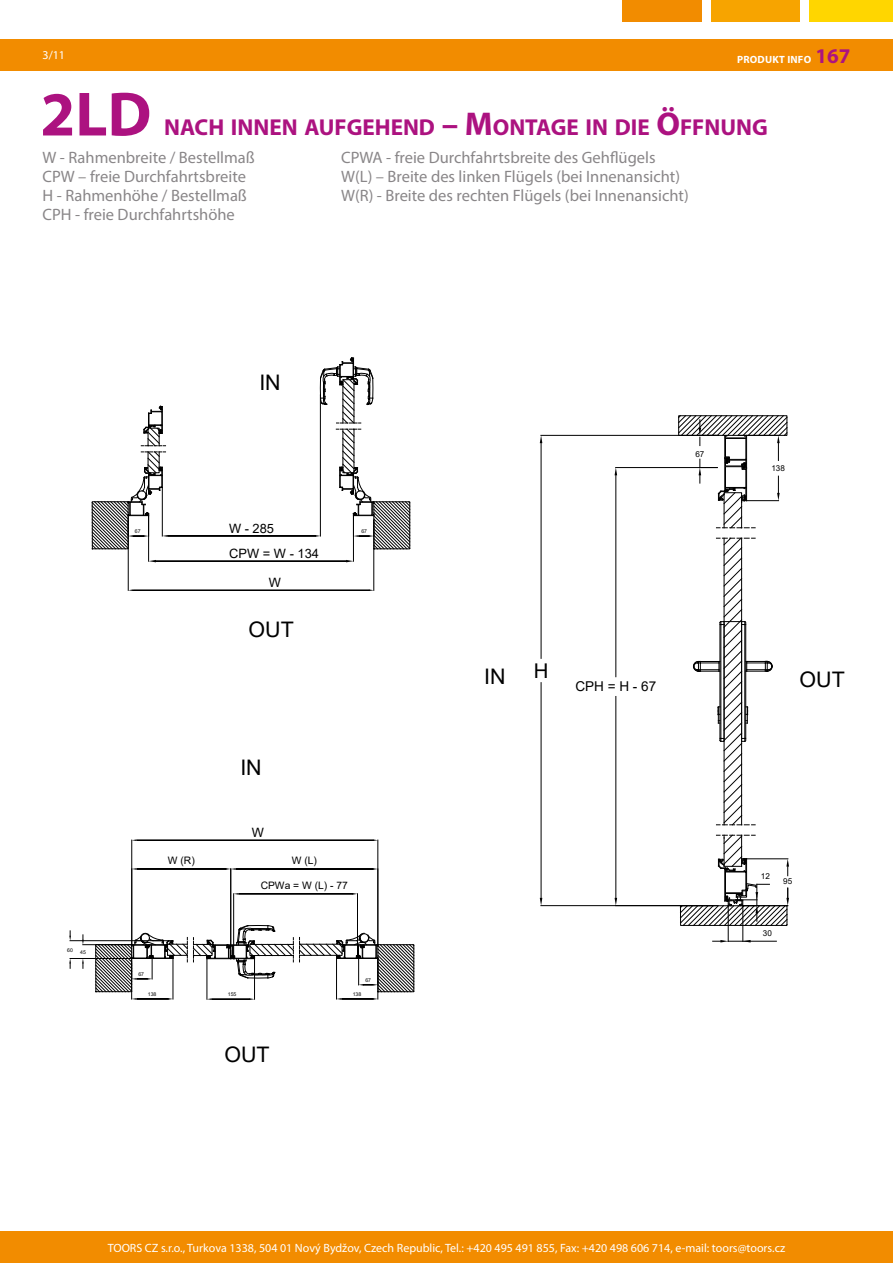
<style>
.page{position:relative;width:893px;height:1263px;background:#fff}
.page>*{position:absolute;margin:0;border:0;box-sizing:border-box;transform-origin:0 0}
.t1{font:700 63px "Myriad Pro";color:#ac1280}
.t2{font:33.9px "Arial";color:#000}
.t3{font:700 23.1px "Myriad Pro";color:#ac1280}
.t4{font:21.45px "Arial";color:#000}
.t5{font:20.4px "Arial";color:#000}
.t6{font:16.5px/19px "Myriad Pro";color:#898688}
.t7{font:13.5px "Arial";color:#000}
.t8{font:12.9px "Arial";color:#000}
.t9{font:12px "Myriad Pro";color:#fff}
.t10{font:12px "Myriad Pro";color:#fff}
.t11{font:700 10.5px "Myriad Pro";letter-spacing:.02em;color:#fff}
.t12{font:10.35px "Arial";color:#000}
.t13{font:8.1px "Arial";color:#000}
.t14{font:5.1px "Arial";color:#000}
.s1{font-size:21px;color:#ad1380}
.s2{font-size:33px}
</style>
<div class="page">
<div style="left:0;top:39px;width:893px;height:32px;background:#f28c00"></div>
<div style="left:0;top:1231px;width:893px;height:32px;background:#f28c00"></div>
<div style="left:809px;top:0;width:84px;height:22px;background:#ffd600"></div>
<div style="left:712px;top:0;width:88px;height:22px;background:#f7a400"></div>
<div style="left:623px;top:0;width:79px;height:22px;background:#f28c00"></div>
<hr style="left:378px;top:840px;width:1px;height:104px;background:#000">
<hr style="left:131px;top:840px;width:1px;height:105px;background:#000">
<hr style="left:137px;top:840px;width:236px;height:1px;background:#000">
<hr style="left:378px;top:958px;width:1px;height:41px;background:#000">
<hr style="left:336px;top:958px;width:1px;height:41px;background:#000">
<hr style="left:341px;top:999px;width:32px;height:1px;background:#000">
<hr style="left:254px;top:959px;width:1px;height:40px;background:#000">
<hr style="left:207px;top:959px;width:1px;height:40px;background:#000">
<hr style="left:212px;top:999px;width:38px;height:1px;background:#000">
<hr style="left:70px;top:940px;width:98px;height:1px;background:#000">
<hr style="left:70px;top:958px;width:62px;height:1px;background:#000">
<svg style="left:69px;top:931px;width:2px;height:10px"></svg>
<svg style="left:69px;top:958px;width:2px;height:10px"></svg>
<hr style="left:83px;top:944px;width:49px;height:1px;background:#000">
<svg style="left:82px;top:935px;width:2px;height:10px"></svg>
<svg style="left:82px;top:959px;width:2px;height:9px"></svg>
<hr style="left:173px;top:958px;width:1px;height:41px;background:#000">
<hr style="left:131px;top:958px;width:1px;height:41px;background:#000">
<hr style="left:137px;top:999px;width:31px;height:1px;background:#000">
<svg style="left:95px;top:925px;width:319px;height:67px"></svg>
<hr style="left:131px;top:869px;width:1px;height:76px;background:#000">
<hr style="left:137px;top:869px;width:89px;height:1px;background:#000">
<hr style="left:378px;top:869px;width:1px;height:76px;background:#000">
<hr style="left:230px;top:869px;width:1px;height:90px;background:#000">
<hr style="left:236px;top:869px;width:137px;height:1px;background:#000">
<svg style="left:226px;top:868px;width:10px;height:2px"></svg>
<hr style="left:357px;top:894px;width:1px;height:64px;background:#000">
<hr style="left:233px;top:894px;width:1px;height:65px;background:#000">
<hr style="left:239px;top:894px;width:114px;height:1px;background:#000">
<hr style="left:374px;top:520px;width:1px;height:70px;background:#000">
<hr style="left:128px;top:516px;width:1px;height:74px;background:#000">
<hr style="left:133px;top:590px;width:236px;height:1px;background:#000">
<hr style="left:167px;top:536px;width:148px;height:1px;background:#000">
<hr style="left:353px;top:516px;width:1px;height:45px;background:#000">
<hr style="left:148px;top:516px;width:1px;height:45px;background:#000">
<hr style="left:156px;top:561px;width:190px;height:1px;background:#000">
<svg style="left:346px;top:560px;width:7px;height:2px"></svg>
<svg style="left:149px;top:560px;width:7px;height:2px"></svg>
<svg style="left:315px;top:358px;width:95px;height:191px"></svg>
<svg style="left:92px;top:406px;width:75px;height:143px"></svg>
<div style="left:75px;top:389px;width:56px;height:49px;background:#fff"></div>
<hr style="left:541px;top:435px;width:176px;height:1px;background:#000">
<hr style="left:541px;top:905px;width:173px;height:1px;background:#000">
<hr style="left:541px;top:443px;width:1px;height:215px;background:#000">
<hr style="left:541px;top:683px;width:1px;height:215px;background:#000">
<svg style="left:540px;top:435px;width:2px;height:8px"></svg>
<svg style="left:540px;top:898px;width:2px;height:8px"></svg>
<hr style="left:616px;top:467px;width:101px;height:1px;background:#000">
<hr style="left:616px;top:475px;width:1px;height:202px;background:#000">
<hr style="left:616px;top:696px;width:1px;height:202px;background:#000">
<svg style="left:615px;top:468px;width:2px;height:7px"></svg>
<svg style="left:615px;top:898px;width:2px;height:7px"></svg>
<hr style="left:728px;top:906px;width:1px;height:35px;background:#000">
<hr style="left:743px;top:906px;width:1px;height:35px;background:#000">
<hr style="left:728px;top:941px;width:48px;height:1px;background:#000">
<svg style="left:713px;top:940px;width:15px;height:2px"></svg>
<svg style="left:743px;top:940px;width:8px;height:2px"></svg>
<svg style="left:693px;top:538px;width:80px;height:287px"></svg>
<svg style="left:680px;top:835px;width:109px;height:91px"></svg>
<svg style="left:678px;top:415px;width:109px;height:113px"></svg>
<p class="t10" style="left:43px;top:48px;width:24px">3/11</p>
<p class="t11" style="left:737px;top:52px;width:115px">PRODUKT INFO <span class="s1">167</span></p>
<h1 class="t1" style="left:40px;top:73px;width:113px">2LD</h1>
<h3 class="t3" style="left:164px;top:113px;width:16px">NACH</h3>
<h3 class="t3" style="left:231px;top:113px;width:14px">INNEN</h3>
<h3 class="t3" style="left:304px;top:113px;width:16px">AUFGEHEND</h3>
<h3 class="t3" style="left:442px;top:113px;width:67px"><span class="s2">– M</span>ONTAGE</h3>
<h3 class="t3" style="left:586px;top:113px;width:110px">IN DIE <span class="s2">Ö</span>FFNUNG</h3>
<p class="t6" style="left:43px;top:148px;width:214px">W - Rahmenbreite / Bestellmaß<br>CPW – freie Durchfahrtsbreite<br>H - Rahmenhöhe / Bestellmaß<br>CPH - freie Durchfahrtshöhe</p>
<p class="t6" style="left:341px;top:148px;width:349px">CPWA - freie Durchfahrtsbreite des Gehflügels<br>W(L) – Breite des linken Flügels (bei Innenansicht)<br>W(R) - Breite des rechten Flügels (bei Innenansicht)</p>
<h3 class="t4" style="left:259px;top:367px;width:23px">IN</h3>
<p class="t14" style="left:67px;top:947px;width:7px">60</p>
<p class="t14" style="left:80px;top:948px;width:7px">45</p>
<p class="t14" style="left:135px;top:528px;width:7px">67</p>
<p class="t8" style="left:229px;top:519px;width:47px">W - 285</p>
<p class="t14" style="left:361px;top:528px;width:7px">67</p>
<p class="t8" style="left:229px;top:544px;width:91px">CPW = W - 134</p>
<p class="t8" style="left:269px;top:574px;width:14px">W</p>
<h3 class="t4" style="left:249px;top:614px;width:47px">OUT</h3>
<h3 class="t4" style="left:240px;top:752px;width:23px">IN</h3>
<p class="t8" style="left:252px;top:824px;width:14px">W</p>
<p class="t12" style="left:168px;top:853px;width:28px">W (R)</p>
<p class="t12" style="left:292px;top:853px;width:27px">W (L)</p>
<p class="t12" style="left:261px;top:878px;width:89px">CPWa = W (L) - 77</p>
<p class="t14" style="left:311px;top:856px;width:7px">60</p>
<p class="t14" style="left:138px;top:970px;width:7px">67</p>
<p class="t14" style="left:148px;top:990px;width:10px">138</p>
<p class="t14" style="left:365px;top:976px;width:7px">67</p>
<p class="t14" style="left:228px;top:991px;width:10px">155</p>
<p class="t14" style="left:353px;top:990px;width:10px">138</p>
<h3 class="t4" style="left:224px;top:1039px;width:47px">OUT</h3>
<p class="t13" style="left:695px;top:448px;width:11px">67</p>
<p class="t13" style="left:771px;top:463px;width:15px">138</p>
<h2 class="t2" style="left:474px;top:658px;width:35px">IN</h2>
<h3 class="t4" style="left:484px;top:662px;width:23px">IN</h3>
<p class="t5" style="left:534px;top:656px;width:16px">H</p>
<p class="t7" style="left:575px;top:677px;width:82px">CPH = H - 67</p>
<h3 class="t4" style="left:800px;top:664px;width:47px">OUT</h3>
<h2 class="t2" style="left:800px;top:664px;width:73px">OUT</h2>
<p class="t13" style="left:761px;top:871px;width:11px">12</p>
<p class="t13" style="left:783px;top:876px;width:11px">95</p>
<p class="t13" style="left:763px;top:928px;width:11px">30</p>
<p class="t9" style="left:108px;top:1240px;width:679px">TOORS CZ s.r.o., Turkova 1338, 504 01 Nový Bydžov, Czech Republic, Tel.: +420 495 491 855, Fax: +420 498 606 714, e-mail: toors@toors.cz</p>
</div>
